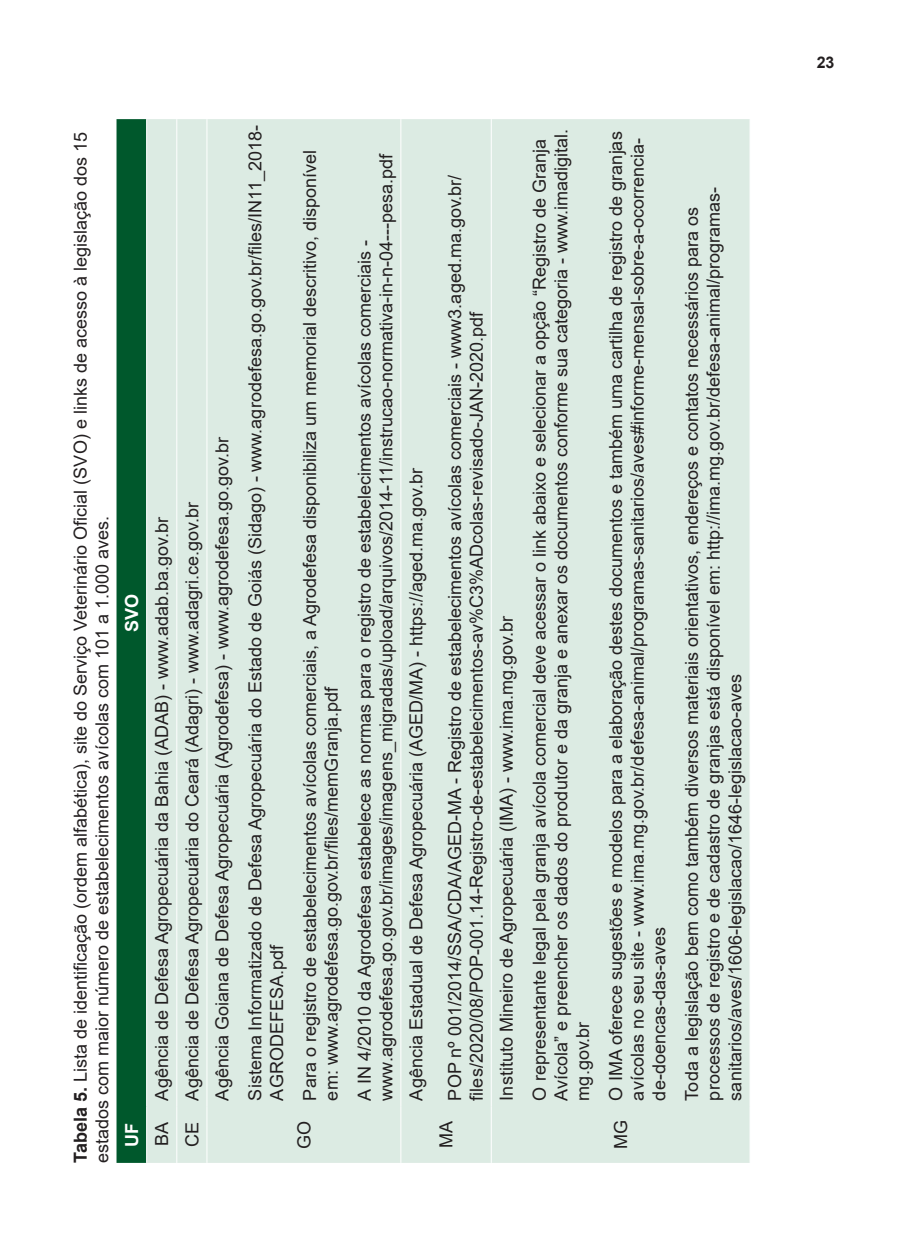
<style>
.page{position:relative;width:908px;height:1248px;background:#fff}
.page>*{position:absolute;margin:0;border:0;box-sizing:border-box;transform-origin:0 0}
.TABELA_MIOLO{font:18px/21.6px "Arial";color:#231f20}
.TABELA_TITULO{font:18px/21.6px "Arial";color:#231f20}
.TABELA_CABECA{font:700 18px "Arial";color:#fff}
.t1{font:700 16px "Arial";color:#231f20}
.s1{font-weight:700}
</style>
<div class="page">
<div style="left:116px;top:119px;width:30px;height:1043px;background:#00582c"></div>
<div style="left:147px;top:119px;width:602px;height:1043px;background:#dcebe3"></div>
<hr style="left:176px;top:1106px;width:1px;height:56px;background:#fff">
<hr style="left:176px;top:119px;width:1px;height:987px;background:#fff">
<hr style="left:206px;top:1106px;width:1px;height:56px;background:#fff">
<hr style="left:206px;top:119px;width:1px;height:987px;background:#fff">
<hr style="left:400px;top:1106px;width:1px;height:56px;background:#fff">
<hr style="left:400px;top:119px;width:1px;height:987px;background:#fff">
<hr style="left:490px;top:1106px;width:1px;height:56px;background:#fff">
<hr style="left:490px;top:119px;width:1px;height:987px;background:#fff">
<p class="TABELA_TITULO" style="left:70px;top:1162px;width:1032px;rotate:-90deg"><span class="s1">Tabela 5.</span> Lista de identificação (ordem alfabética), site do Serviço Veterinário Oficial (SVO) e links de acesso à legislação dos 15 estados com maior número de estabelecimentos avícolas com 101 a 1.000 aves.</p>
<p class="TABELA_CABECA" style="left:119px;top:631px;width:40px;rotate:-90deg">SVO</p>
<p class="TABELA_CABECA" style="left:119px;top:1146px;width:25px;rotate:-90deg">UF</p>
<p class="TABELA_MIOLO" style="left:151px;top:1100px;width:585px;rotate:-90deg">Agência de Defesa Agropecuária da Bahia (ADAB) - www.adab.ba.gov.br</p>
<p class="TABELA_MIOLO" style="left:151px;top:1145px;width:26px;rotate:-90deg">BA</p>
<p class="TABELA_MIOLO" style="left:181px;top:1100px;width:600px;rotate:-90deg">Agência de Defesa Agropecuária do Ceará (Adagri) - www.adagri.ce.gov.br</p>
<p class="TABELA_MIOLO" style="left:181px;top:1146px;width:27px;rotate:-90deg">CE</p>
<p class="TABELA_MIOLO" style="left:211px;top:1100px;width:665px;rotate:-90deg">Agência Goiana de Defesa Agropecuária (Agrodefesa) - www.agrodefesa.go.gov.br</p>
<p class="TABELA_MIOLO" style="left:244px;top:1100px;width:977px;rotate:-90deg">Sistema Informatizado de Defesa Agropecuária do Estado de Goiás (Sidago) - www.agrodefesa.go.gov.br/files/IN11_2018-<br>AGRODEFESA.pdf</p>
<p class="TABELA_MIOLO" style="left:299px;top:1100px;width:952px;rotate:-90deg">Para o registro de estabelecimentos avícolas comerciais, a Agrodefesa disponibiliza um memorial descritivo, disponível em: www.agrodefesa.go.gov.br/files/memGranja.pdf</p>
<p class="TABELA_MIOLO" style="left:293px;top:1148px;width:30px;rotate:-90deg">GO</p>
<p class="TABELA_MIOLO" style="left:375px;top:1100px;width:948px;rotate:-90deg">www.agrodefesa.go.gov.br/images/imagens_migradas/upload/arquivos/2014-11/instrucao-normativa-in-n-04---pesa.pdf</p>
<p class="TABELA_MIOLO" style="left:353px;top:1100px;width:862px;rotate:-90deg">A IN 4/2010 da Agrodefesa estabelece as normas para o registro de estabelecimentos avícolas comerciais -</p>
<p class="TABELA_MIOLO" style="left:405px;top:1100px;width:634px;rotate:-90deg">Agência Estadual de Defesa Agropecuária (AGED/MA) - https://aged.ma.gov.br</p>
<p class="TABELA_MIOLO" style="left:443px;top:1100px;width:927px;rotate:-90deg">POP nº 001/2014/SSA/CDA/AGED-MA - Registro de estabelecimentos avícolas comerciais - www3.aged.ma.gov.br/ files/2020/08/POP-001.14-Registro-de-estabelecimentos-av%C3%ADcolas-revisado-JAN-2020.pdf</p>
<p class="TABELA_MIOLO" style="left:435px;top:1147px;width:29px;rotate:-90deg">MA</p>
<p class="TABELA_MIOLO" style="left:495px;top:1100px;width:486px;rotate:-90deg">Instituto Mineiro de Agropecuária (IMA) - www.ima.mg.gov.br</p>
<p class="TABELA_MIOLO" style="left:528px;top:1100px;width:973px;rotate:-90deg">O representante legal pela granja avícola comercial deve acessar o link abaixo e selecionar a opção “Registro de Granja<br>Avícola” e preencher os dados do produtor e da granja e anexar os documentos conforme sua categoria - www.imadigital. mg.gov.br</p>
<p class="TABELA_MIOLO" style="left:604px;top:1100px;width:970px;rotate:-90deg">O IMA oferece sugestões e modelos para a elaboração destes documentos e também uma cartilha de registro de granjas avícolas no seu site - www.ima.mg.gov.br/defesa-animal/programas-sanitarios/aves#informe-mensal-sobre-a-ocorrencia&shy;de-doencas-das-aves</p>
<p class="TABELA_MIOLO" style="left:609px;top:1148px;width:30px;rotate:-90deg">MG</p>
<p class="TABELA_MIOLO" style="left:680px;top:1100px;width:915px;rotate:-90deg">Toda a legislação bem como também diversos materiais orientativos, endereços e contatos necessários para os processos de registro e de cadastro de granjas está disponível em: http://ima.mg.gov.br/defesa-animal/programas&shy;sanitarios/aves/1606-legislacao/1646-legislacao-aves</p>
<p class="t1" style="left:816px;top:51px;width:19px">23</p>
</div>
